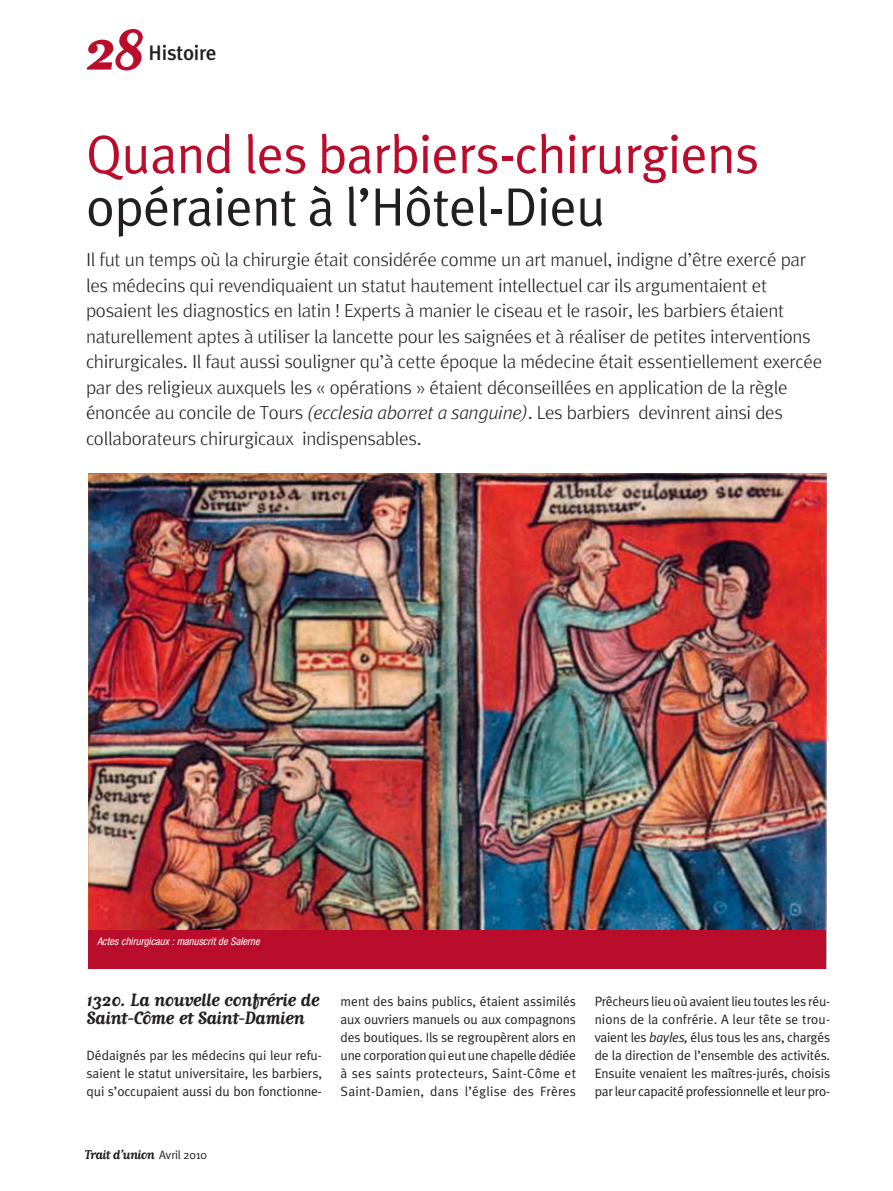
<style>
.page{position:relative;width:893px;height:1191px;background:#fff}
.page>*{position:absolute;margin:0;border:0;box-sizing:border-box;transform-origin:0 0}
.t1{font:700 67.5px "Matrix Script";color:#ba0d2b}
.t2{font:54px "Meta Plus Normal";letter-spacing:-.015em;color:#ba0d2b}
.t3{font:54px "Meta Plus Normal";letter-spacing:-.015em;color:#231f20}
.t4{font:700 21px/18px "Matrix Script";letter-spacing:-.025em;color:#231f20}
.t5{font:500 21px "Meta Plus";letter-spacing:-.015em;color:#231f20}
.t6{font:300 18.75px/25.5px "Meta";letter-spacing:-.015em;color:#231f20}
.t7{font:700 15px "Matrix Script";letter-spacing:-.04em;color:#231f20}
.t8{font:13.5px/18px "Meta Plus Normal";letter-spacing:-.01em;color:#231f20;text-align:justify}
.t9{font:italic condensed 10.5px "Helvetica Neue";color:#fff}
.s1{font-style:italic}
.s2{font-family:"Meta Plus Normal";font-weight:400;font-size:12px}
</style>
<div class="page">
<img style="left:88px;top:474px;width:738px;height:494px">
<div style="left:89px;top:930px;width:737px;height:39px;background:#ba0d2b"></div>
<h1 class="t1" style="left:85px;top:7px;width:61px">28</h1>
<p class="t5" style="left:149px;top:42px;width:69px">Histoire</p>
<h2 class="t2" style="left:86px;top:135px;width:675px">Quand les barbiers-chirurgiens</h2>
<h2 class="t3" style="left:86px;top:187px;width:521px">opéraient à l’Hôtel-Dieu</h2>
<p class="t6" style="left:86px;top:249px;width:738px">Il fut un temps où la chirurgie était considérée comme un art manuel, indigne d’être exercé par les médecins qui revendiquaient un statut hautement intellectuel car ils argumentaient et posaient les diagnostics en latin ! Experts à manier le ciseau et le rasoir, les barbiers étaient naturellement aptes à utiliser la lancette pour les saignées et à réaliser de petites interventions chirurgicales. Il faut aussi souligner qu’à cette époque la médecine était essentiellement exercée par des religieux auxquels les « opérations » étaient déconseillées en application de la règle énoncée au concile de Tours <span class="s1">(ecclesia aborret a sanguine)</span>. Les barbiers devinrent ainsi des collaborateurs chirurgicaux indispensables.</p>
<p class="t9" style="left:97px;top:938px;width:166px">Actes chirurgicaux : manuscrit de Salerne</p>
<p class="t4" style="left:87px;top:989px;width:235px">1320. La nouvelle confrérie de<br>Saint-Côme et Saint-Damien</p>
<p class="t8" style="left:87px;top:1047px;width:237px">Dédaignés par les médecins qui leur refu&shy;saient le statut universitaire, les barbiers, qui s’occupaient aussi du bon fonctionne-</p>
<p class="t8" style="left:341px;top:993px;width:237px">ment des bains publics, étaient assimilés aux ouvriers manuels ou aux compagnons des boutiques. Ils se regroupèrent alors en une corporation qui eut une chapelle dédiée à ses saints protecteurs, Saint-Côme et Saint-Damien, dans l’église des Frères</p>
<p class="t8" style="left:595px;top:993px;width:237px">Prêcheurs lieu où avaient lieu toutes les réu&shy;nions de la confrérie. A leur tête se trou&shy;vaient les <span class="s1">bayles,</span> élus tous les ans, chargés de la direction de l’ensemble des activités.<br>Ensuite venaient les maîtres-jurés, choisis par leur capacité professionnelle et leur pro-</p>
<p class="t7" style="left:85px;top:1145px;width:123px">Trait d’union <span class="s2">Avril 2010</span></p>
</div>
